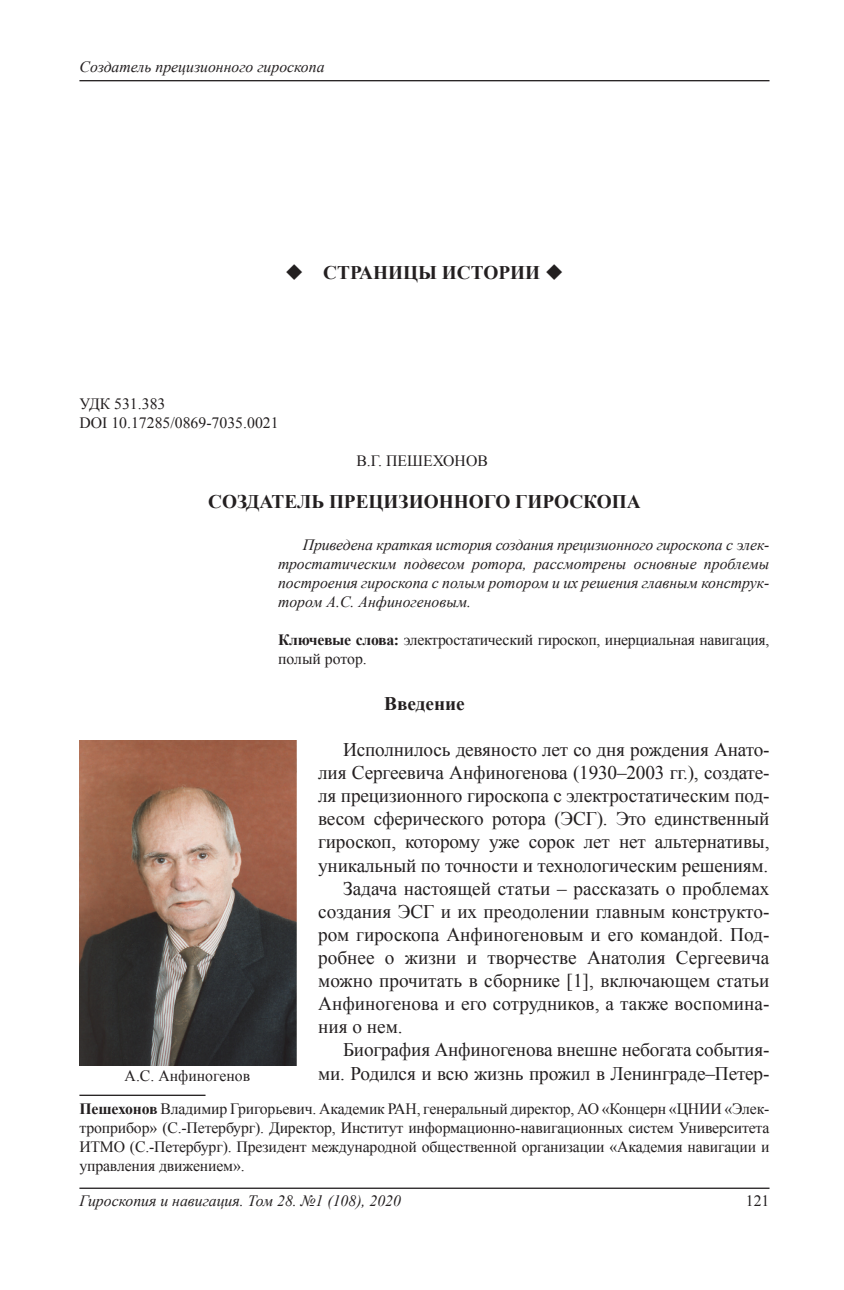
<style>
.page{position:relative;width:844px;height:1290px;background:#fff}
.page>*{position:absolute;margin:0;border:0;box-sizing:border-box;transform-origin:0 0}
.t1{font:19.25px "Times New Roman";letter-spacing:-.01em;color:#231f20}
.t2{font:700 19.25px "Times New Roman";color:#231f20}
.t3{font:15.75px/18.9px "Times New Roman";letter-spacing:-.01em;color:#231f20}
.t4{font:italic 15.75px/18.9px "Times New Roman";color:#231f20;text-align:justify}
.s1{font-weight:700}
</style>
<div class="page">
<hr style="left:79px;top:80px;width:690px;height:1px;background:#231f20">
<hr style="left:79px;top:1187px;width:690px;height:2px;background:#231f20">
<hr style="left:79px;top:1094px;width:126px;height:2px;background:#231f20">
<img style="left:80px;top:741px;width:216px;height:324px">
<p class="t4" style="left:79px;top:57px;width:247px">Создатель прецизионного гироскопа</p>
<p class="t2" style="left:285px;top:259px;width:280px">◆ СТРАНИЦЫ ИСТОРИИ ◆</p>
<p class="t3" style="left:79px;top:394px;width:201px">УДК 531.383<br>DOI 10.17285/0869-7035.0021</p>
<p class="t3" style="left:356px;top:451px;width:137px">В.Г. ПЕШЕХОНОВ<sup>1</sup></p>
<p class="t2" style="left:208px;top:488px;width:434px">СОЗДАТЕЛЬ ПРЕЦИЗИОННОГО ГИРОСКОПА</p>
<p class="t4" style="left:278px;top:535px;width:493px;text-indent:25px">Приведена краткая история создания прецизионного гироскопа с элек&shy;тростатическим подвесом ротора, рассмотрены основные проблемы построения гироскопа с полым ротором и их решения главным конструк&shy;тором А.С. Анфиногеновым.</p>
<p class="t3" style="left:278px;top:629px;width:493px"><span class="s1">Ключевые слова:</span> электростатический гироскоп, инерциальная навигация, полый ротор.</p>
<p class="t2" style="left:384px;top:689px;width:82px">Введение</p>
<p class="t1" style="left:343px;top:736px;width:428px">Исполнилось девяносто лет со дня рождения Анато-</p>
<p class="t1" style="left:318px;top:759px;width:453px">лия Сергеевича Анфиногенова (1930–2003 гг.), создате-</p>
<p class="t1" style="left:318px;top:782px;width:452px">ля прецизионного гироскопа с электростатическим под-</p>
<p class="t1" style="left:318px;top:805px;width:453px">весом сферического ротора (ЭСГ). Это единственный</p>
<p class="t1" style="left:318px;top:828px;width:453px">гироскоп, которому уже сорок лет нет альтернативы,</p>
<p class="t1" style="left:318px;top:851px;width:451px">уникальный по точности и технологическим решениям.</p>
<p class="t1" style="left:343px;top:875px;width:428px">Задача настоящей статьи – рассказать о проблемах</p>
<p class="t1" style="left:318px;top:898px;width:452px">создания ЭСГ и их преодолении главным конструкто-</p>
<p class="t1" style="left:318px;top:921px;width:452px">ром гироскопа Анфиногеновым и его командой. Под-</p>
<p class="t1" style="left:318px;top:944px;width:453px">робнее о жизни и творчестве Анатолия Сергеевича</p>
<p class="t1" style="left:318px;top:967px;width:453px">можно прочитать в сборнике [1], включающем статьи</p>
<p class="t1" style="left:318px;top:990px;width:453px">Анфиногенова и его сотрудников, а также воспомина-</p>
<p class="t1" style="left:318px;top:1013px;width:86px">ния о нем.</p>
<p class="t1" style="left:343px;top:1036px;width:428px">Биография Анфиногенова внешне небогата события-</p>
<p class="t1" style="left:318px;top:1059px;width:452px">ми. Родился и всю жизнь прожил в Ленинграде–Петер-</p>
<p class="t3" style="left:79px;top:1099px;width:691px;text-align:justify"><span class="s1">Пешехонов</span> Владимир Григорьевич. Академик РАН, генеральный директор, АО «Концерн «ЦНИИ «Элек&shy;троприбор» (С.-Петербург). Директор, Институт информационно-навигационных систем Университета ИТМО (С.-Петербург). Президент международной общественной организации «Академия навигации и управления движением».</p>
<p class="t3" style="left:125px;top:1066px;width:127px">А.С. Анфиногенов</p>
<p class="t4" style="left:79px;top:1191px;width:323px">Гироскопия и навигация. Том 28. №1 (108), 2020</p>
<p class="t3" style="left:745px;top:1190px;width:25px">121</p>
</div>
